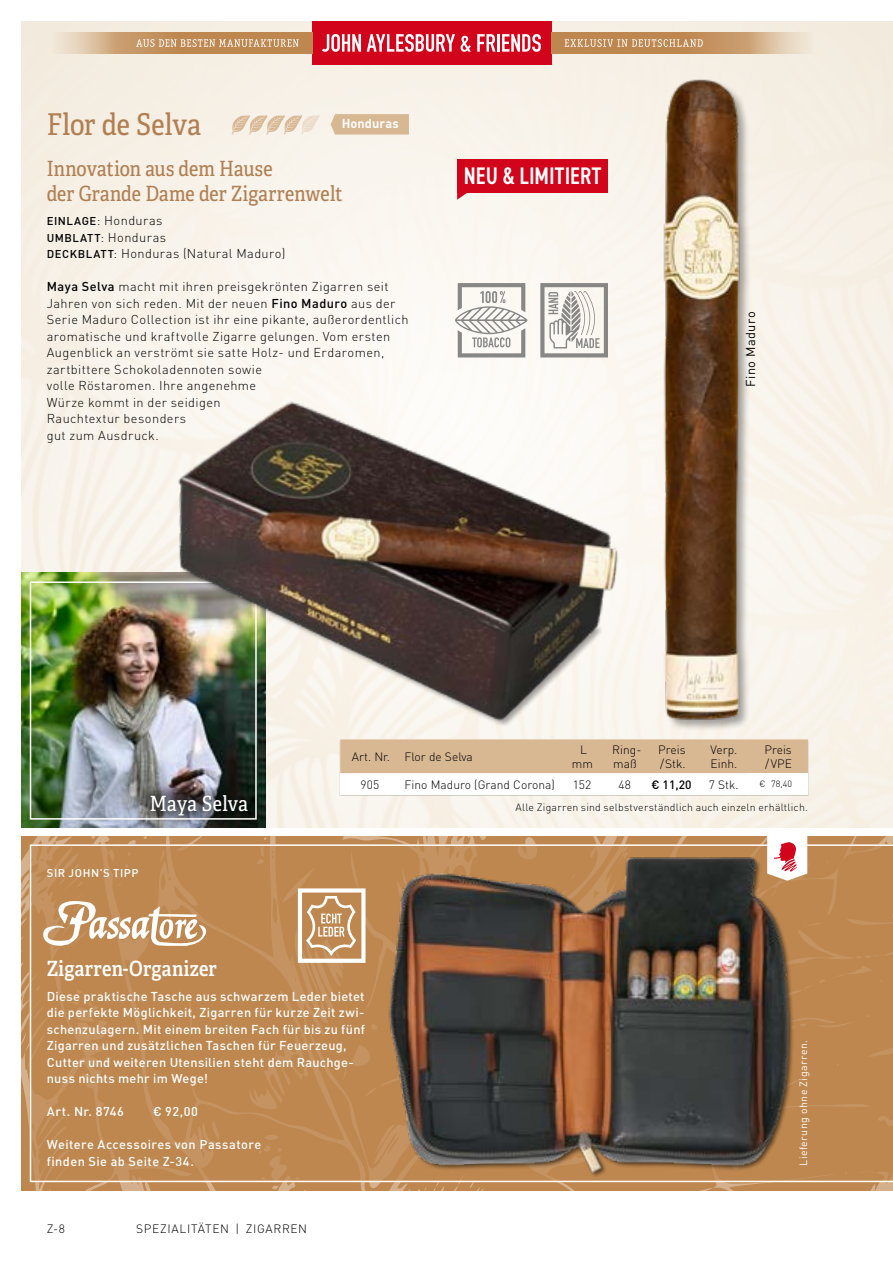
<style>
.page{position:relative;width:893px;height:1263px;background:#fff}
.page>*{position:absolute;margin:0;border:0;box-sizing:border-box;transform-origin:0 0}
.t1{font:30px "Adelle Condensed";color:#b17f52}
.t2{font:600 condensed 24px "DIN2014";letter-spacing:.005em;color:#fff;scale:.91 1}
.t3{font:21px/24.8px "Adelle Condensed";letter-spacing:.005em;color:#b17f52}
.t4{font:600 21px "Adelle Condensed";letter-spacing:.01em;color:#fff}
.t5{font:21px "Adelle Condensed";letter-spacing:.015em;color:#fff}
.t6{font:300 12.75px/16.5px "DIN Pro";letter-spacing:.035em;color:#000}
.t7{font:500 12.75px/16.5px "DIN Pro";letter-spacing:.025em;color:#fff}
.t8{font:500 12.75px "DIN Pro";letter-spacing:.045em;color:#fff}
.t9{font:12.75px "DIN Pro";letter-spacing:.035em;color:#000}
.t10{font:700 12.75px "DIN Pro";letter-spacing:.005em;color:#fff}
.t11{font:300 12px/14.4px "DIN Pro";letter-spacing:.005em;color:#000}
.t12{font:300 12px "DIN Pro";letter-spacing:.05em;color:#000}
.t13{font:500 12px "DIN Pro";color:#000}
.t14{font:500 11.25px "DIN Pro";letter-spacing:.055em;color:#fff}
.t15{font:300 10.5px "DIN Pro";letter-spacing:.02em;color:#000}
.t16{font:10.5px "DIN Pro";letter-spacing:.04em;color:#fff}
.t17{font:300 9px "DIN Pro";color:#000}
.s1{font-weight:500;font-size:11.25px}
.s2{font-weight:500}
</style>
<div class="page">
<img style="left:21px;top:21px;width:872px;height:807px">
<svg style="left:21px;top:836px;width:872px;height:355px;background:#c3905d"></svg>
<div style="left:30px;top:844px;width:863px;height:338px;background:#be874f"></div>
<svg style="left:767px;top:836px;width:40px;height:4px"></svg>
<svg style="left:41px;top:901px;width:166px;height:47px"></svg>
<img style="left:21px;top:572px;width:244px;height:256px">
<div style="left:140px;top:784px;width:119px;height:42px;background:#000;opacity:.75"></div>
<div style="left:30px;top:581px;width:227px;height:239px;border:2px solid #fff"></div>
<div style="left:664px;top:79px;width:87px;height:652px;background:#000;opacity:.35"></div>
<img style="left:660px;top:73px;width:85px;height:655px">
<svg style="left:298px;top:888px;width:67px;height:75px"></svg>
<img style="left:376px;top:840px;width:434px;height:340px">
<img style="left:145px;top:381px;width:504px;height:346px">
<div style="left:312px;top:21px;width:239px;height:44px;background:#d2041c"></div>
<svg style="left:322px;top:34px;width:39px;height:18px"></svg>
<svg style="left:367px;top:34px;width:88px;height:18px"></svg>
<svg style="left:461px;top:36px;width:10px;height:16px"></svg>
<svg style="left:477px;top:34px;width:18px;height:18px"></svg>
<hr style="left:497px;top:34px;width:3px;height:18px;background:#fff">
<svg style="left:502px;top:34px;width:39px;height:18px"></svg>
<svg style="left:551px;top:32px;width:261px;height:22px;background:#ca9f71"></svg>
<svg style="left:51px;top:32px;width:261px;height:22px;background:#cba072"></svg>
<svg style="left:136px;top:39px;width:163px;height:8px"></svg>
<svg style="left:565px;top:39px;width:138px;height:8px"></svg>
<svg style="left:455px;top:283px;width:72px;height:74px"></svg>
<svg style="left:540px;top:283px;width:68px;height:74px"></svg>
<svg style="left:331px;top:114px;width:78px;height:21px;background:#d9ba97"></svg>
<svg style="left:231px;top:115px;width:89px;height:20px;background:#eadac7"></svg>
<svg style="left:340px;top:739px;width:468px;height:56px"></svg>
<div style="left:748px;top:773px;width:60px;height:22px;background:#fff"></div>
<div style="left:457px;top:159px;width:151px;height:33px;background:#d2041c"></div>
<svg style="left:457px;top:192px;width:11px;height:8px"></svg>
<h1 class="t1" style="left:47px;top:106px;width:156px">Flor de Selva</h1>
<p class="t10" style="left:342px;top:115px;width:59px">Honduras</p>
<h3 class="t3" style="left:47px;top:156px;width:297px">Innovation aus dem Hause<br>der Grande Dame der Zigarrenwelt</h3>
<p class="t6" style="left:47px;top:212px;width:240px"><span class="s1">EINLAGE</span>: Honduras<br><span class="s1">UMBLATT</span>: Honduras<br><span class="s1">DECKBLATT</span>: Honduras (Natural Maduro)</p>
<p class="t6" style="left:47px;top:278px;width:363px"><span class="s2">Maya Selva</span> macht mit ihren preisgekrönten Zigarren seit Jahren von sich reden. Mit der neuen <span class="s2">Fino Maduro</span> aus der Serie Maduro Collection ist ihr eine pikante, außerordentlich aromatische und kraftvolle Zigarre gelungen. Vom ersten Augenblick an verströmt sie satte Holz- und Erdaromen, zartbittere Schokoladennoten sowie<br>volle Röstaromen. Ihre angenehme<br>Würze kommt in der seidigen<br>Rauchtextur besonders<br>gut zum Ausdruck.</p>
<h2 class="t2" style="left:464px;top:160px;width:153px">NEU &amp; LIMITIERT</h2>
<p class="t9" style="left:742px;top:387px;width:77px;rotate:-90deg">Fino Maduro</p>
<h3 class="t5" style="left:150px;top:791px;width:100px">Maya Selva</h3>
<p class="t14" style="left:47px;top:865px;width:93px">SIR JOHN'S TIPP</p>
<p class="t11" style="left:352px;top:749px;width:122px">Art. Nr. Flor de Selva</p>
<p class="t11" style="left:572px;top:742px;width:23px;text-align:center">L mm</p>
<p class="t11" style="left:612px;top:742px;width:31px">Ring&shy;maß</p>
<p class="t11" style="left:658px;top:742px;width:29px">Preis /Stk.</p>
<p class="t11" style="left:710px;top:742px;width:28px">Verp.<br>Einh.</p>
<p class="t11" style="left:764px;top:742px;width:29px">Preis /VPE</p>
<p class="t11" style="left:361px;top:776px;width:20px">905</p>
<p class="t11" style="left:404px;top:776px;width:152px">Fino Maduro (Grand Corona)</p>
<p class="t11" style="left:573px;top:776px;width:20px">152</p>
<p class="t11" style="left:619px;top:776px;width:14px">48</p>
<p class="t13" style="left:651px;top:776px;width:42px">€ 11,20</p>
<p class="t11" style="left:709px;top:776px;width:31px">7 Stk.</p>
<p class="t17" style="left:759px;top:778px;width:34px">€ 78,40</p>
<p class="t15" style="left:515px;top:800px;width:294px">Alle Zigarren sind selbstverständlich auch einzeln erhältlich.</p>
<h3 class="t4" style="left:47px;top:956px;width:172px">Zigarren-Organizer</h3>
<p class="t7" style="left:47px;top:987px;width:320px">Diese praktische Tasche aus schwarzem Leder bietet die perfekte Möglichkeit, Zigarren für kurze Zeit zwi&shy;schenzulagern. Mit einem breiten Fach für bis zu fünf Zigarren und zusätzlichen Taschen für Feuerzeug, Cutter und weiteren Utensilien steht dem Rauchge&shy;nuss nichts mehr im Wege!</p>
<p class="t8" style="left:47px;top:1103px;width:79px">Art. Nr. 8746</p>
<p class="t7" style="left:153px;top:1103px;width:47px">€ 92,00</p>
<p class="t7" style="left:47px;top:1136px;width:216px">Weitere Accessoires von Passatore finden Sie ab Seite Z-34.</p>
<p class="t11" style="left:47px;top:1221px;width:20px">Z-8</p>
<p class="t12" style="left:136px;top:1220px;width:172px">SPEZIALITÄTEN | ZIGARREN</p>
<p class="t16" style="left:796px;top:1166px;width:127px;rotate:-90deg">Lieferung ohne Zigarren.</p>
</div>
